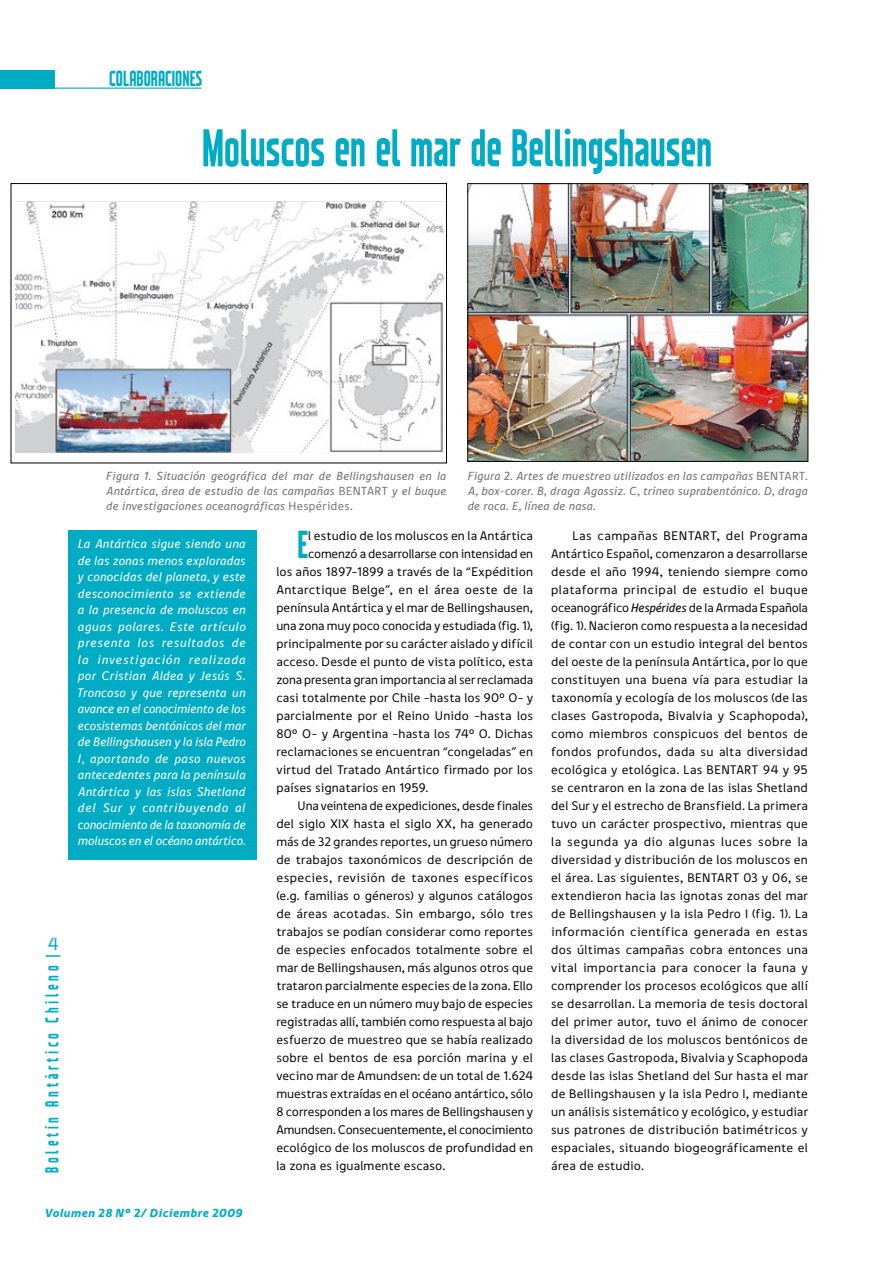
<style>
.page{position:relative;width:893px;height:1263px;background:#fff}
.page>*{position:absolute;margin:0;border:0;box-sizing:border-box;transform-origin:0 0}
.t1{font:51px "TCL355";color:#00abc4}
.t2{font:37.5px "TCL355";color:#00abc4}
.t3{font:21px "TCL355";color:#00abc4}
.t4{font:18px "TCL355";letter-spacing:.2em;color:#00abc4}
.t5{font:18px "Digna";color:#00abc4}
.t6{font:12.75px/18px "Digna";color:#000;text-align:justify}
.t7{font:italic 12.75px/16.5px "Digna";letter-spacing:-.02em;color:#fff;text-align:justify}
.t8{font:12.75px "Digna";letter-spacing:.02em;color:#000}
.t9{font:12.75px "Digna";letter-spacing:-.02em;color:#000}
.t10{font:12.75px "Digna";letter-spacing:.025em;color:#000}
.t11{font:italic 12px/15px "Digna";letter-spacing:.005em;color:#707172;text-align:justify}
.t12{font:italic 800 12px "Digna";letter-spacing:.005em;color:#00abc4}
.s1{font-style:normal}
.s2{font-style:italic}
</style>
<div class="page">
<svg style="left:46px;top:955px;width:15px;height:2px"></svg>
<div style="left:68px;top:530px;width:189px;height:330px;background:#00abc4"></div>
<div style="left:0;top:70px;width:54px;height:19px;background:#00abc4"></div>
<hr style="left:0;top:88px;width:202px;height:1px;background:#00abc4">
<img style="left:16px;top:202px;width:427px;height:250px">
<img style="left:469px;top:185px;width:337px;height:275px">
<div style="left:467px;top:183px;width:341px;height:279px;border:1px solid #000"></div>
<div style="left:11px;top:183px;width:436px;height:280px;border:1px solid #000"></div>
<h3 class="t3" style="left:109px;top:66px;width:88px">COLABORACIONES</h3>
<h1 class="t1" style="left:202px;top:119px;width:512px">Moluscos en el mar de Bellingshausen</h1>
<h3 class="t5" style="left:47px;top:933px;width:13px">4</h3>
<h3 class="t4" style="left:42px;top:1173px;width:209px;rotate:-90deg">Boletín Antártico Chileno</h3>
<p class="t11" style="left:106px;top:469px;width:342px">Figura 1. Situación geográfica del mar de Bellingshausen en la Antártica, área de estudio de las campañas <span class="s1">BENTART</span> y el buque de investigaciones oceanográficas <span class="s1">Hespérides.</span></p>
<p class="t11" style="left:468px;top:469px;width:342px">Figura 2. Artes de muestreo utilizados en las campañas <span class="s1">BENTART.<br></span>A, box-corer. B, draga Agassiz. C, trineo suprabentónico. D, draga de roca. E, línea de nasa.</p>
<p class="t7" style="left:78px;top:535px;width:169px">La Antártica sigue siendo una de las zonas menos exploradas y conocidas del planeta, y este desconocimiento se extiende a la presencia de moluscos en aguas polares. Este artículo presenta los resultados de la investigación realizada por Cristian Aldea y Jesús S.<br>Troncoso y que representa un avance en el conocimiento de los ecosistemas bentónicos del mar de Bellingshausen y la isla Pedro I, aportando de paso nuevos antecedentes para la península Antártica y las islas Shetland del Sur y contribuyendo al conocimiento de la taxonomía de moluscos en el océano antártico.</p>
<h2 class="t2" style="left:298px;top:523px;width:11px">E</h2>
<p class="t6" style="left:308px;top:526px;width:227px">l estudio de los moluscos en la Antártica</p>
<p class="t6" style="left:308px;top:544px;width:227px">comenzó a desarrollarse con intensidad en</p>
<p class="t6" style="left:276px;top:562px;width:258px">los años 1897-1899 a través de la “Expédition</p>
<p class="t8" style="left:276px;top:582px;width:258px">Antarctique Belge”, en el área oeste de la</p>
<p class="t6" style="left:276px;top:598px;width:258px">península Antártica y el mar de Bellingshausen,</p>
<p class="t6" style="left:276px;top:616px;width:258px">una zona muy poco conocida y estudiada (fig. 1),</p>
<p class="t6" style="left:276px;top:634px;width:258px">principalmente por su carácter aislado y difícil</p>
<p class="t6" style="left:276px;top:652px;width:258px">acceso. Desde el punto de vista político, esta</p>
<p class="t6" style="left:276px;top:670px;width:258px">zona presenta gran importancia al ser reclamada</p>
<p class="t6" style="left:276px;top:688px;width:258px">casi totalmente por Chile –hasta los 90º O– y</p>
<p class="t6" style="left:276px;top:706px;width:258px">parcialmente por el Reino Unido –hasta los</p>
<p class="t6" style="left:276px;top:724px;width:258px">80º O– y Argentina –hasta los 74º O. Dichas</p>
<p class="t6" style="left:276px;top:742px;width:258px">reclamaciones se encuentran “congeladas” en</p>
<p class="t6" style="left:276px;top:760px;width:258px">virtud del Tratado Antártico firmado por los</p>
<p class="t6" style="left:276px;top:778px;width:153px">países signatarios en 1959.</p>
<p class="t6" style="left:298px;top:796px;width:237px">Una veintena de expediciones, desde finales</p>
<p class="t6" style="left:276px;top:814px;width:258px">del siglo XIX hasta el siglo XX, ha generado</p>
<p class="t6" style="left:276px;top:832px;width:258px">más de 32 grandes reportes, un grueso número</p>
<p class="t6" style="left:276px;top:850px;width:258px">de trabajos taxonómicos de descripción de</p>
<p class="t10" style="left:276px;top:870px;width:258px">especies, revisión de taxones específicos</p>
<p class="t6" style="left:276px;top:886px;width:258px">(e.g. familias o géneros) y algunos catálogos</p>
<p class="t8" style="left:276px;top:906px;width:258px">de áreas acotadas. Sin embargo, sólo tres</p>
<p class="t6" style="left:276px;top:922px;width:258px">trabajos se podían considerar como reportes</p>
<p class="t6" style="left:276px;top:940px;width:258px">de especies enfocados totalmente sobre el</p>
<p class="t6" style="left:276px;top:958px;width:258px">mar de Bellingshausen, más algunos otros que</p>
<p class="t6" style="left:276px;top:976px;width:258px">trataron parcialmente especies de la zona. Ello</p>
<p class="t6" style="left:276px;top:994px;width:258px">se traduce en un número muy bajo de especies</p>
<p class="t6" style="left:276px;top:1012px;width:258px">registradas allí, también como respuesta al bajo</p>
<p class="t6" style="left:276px;top:1030px;width:258px">esfuerzo de muestreo que se había realizado</p>
<p class="t6" style="left:276px;top:1048px;width:258px">sobre el bentos de esa porción marina y el</p>
<p class="t6" style="left:276px;top:1066px;width:258px">vecino mar de Amundsen: de un total de 1.624</p>
<p class="t6" style="left:276px;top:1084px;width:258px">muestras extraídas en el océano antártico, sólo</p>
<p class="t6" style="left:276px;top:1102px;width:258px">8 corresponden a los mares de Bellingshausen y</p>
<p class="t9" style="left:276px;top:1122px;width:258px">Amundsen. Consecuentemente, el conocimiento</p>
<p class="t6" style="left:276px;top:1138px;width:258px">ecológico de los moluscos de profundidad en</p>
<p class="t6" style="left:276px;top:1156px;width:170px">la zona es igualmente escaso.</p>
<p class="t6" style="left:551px;top:526px;width:258px;text-indent:21px">Las campañas BENTART, del Programa Antártico Español, comenzaron a desarrollarse desde el año 1994, teniendo siempre como plataforma principal de estudio el buque oceanográfico <span class="s2">Hespérides</span> de la Armada Española (fig. 1). Nacieron como respuesta a la necesidad de contar con un estudio integral del bentos del oeste de la península Antártica, por lo que constituyen una buena vía para estudiar la taxonomía y ecología de los moluscos (de las clases Gastropoda, Bivalvia y Scaphopoda), como miembros conspicuos del bentos de fondos profundos, dada su alta diversidad ecológica y etológica. Las BENTART 94 y 95 se centraron en la zona de las islas Shetland del Sur y el estrecho de Bransfield. La primera tuvo un carácter prospectivo, mientras que la segunda ya dio algunas luces sobre la diversidad y distribución de los moluscos en el área. Las siguientes, BENTART 03 y 06, se extendieron hacia las ignotas zonas del mar de Bellingshausen y la isla Pedro I (fig. 1). La información científica generada en estas dos últimas campañas cobra entonces una vital importancia para conocer la fauna y comprender los procesos ecológicos que allí se desarrollan. La memoria de tesis doctoral del primer autor, tuvo el ánimo de conocer la diversidad de los moluscos bentónicos de las clases Gastropoda, Bivalvia y Scaphopoda desde las islas Shetland del Sur hasta el mar de Bellingshausen y la isla Pedro I, mediante un análisis sistemático y ecológico, y estudiar sus patrones de distribución batimétricos y espaciales, situando biogeográficamente el área de estudio.</p>
<p class="t12" style="left:46px;top:1205px;width:198px">Volumen 28 Nº 2/ Diciembre 2009</p>
</div>
